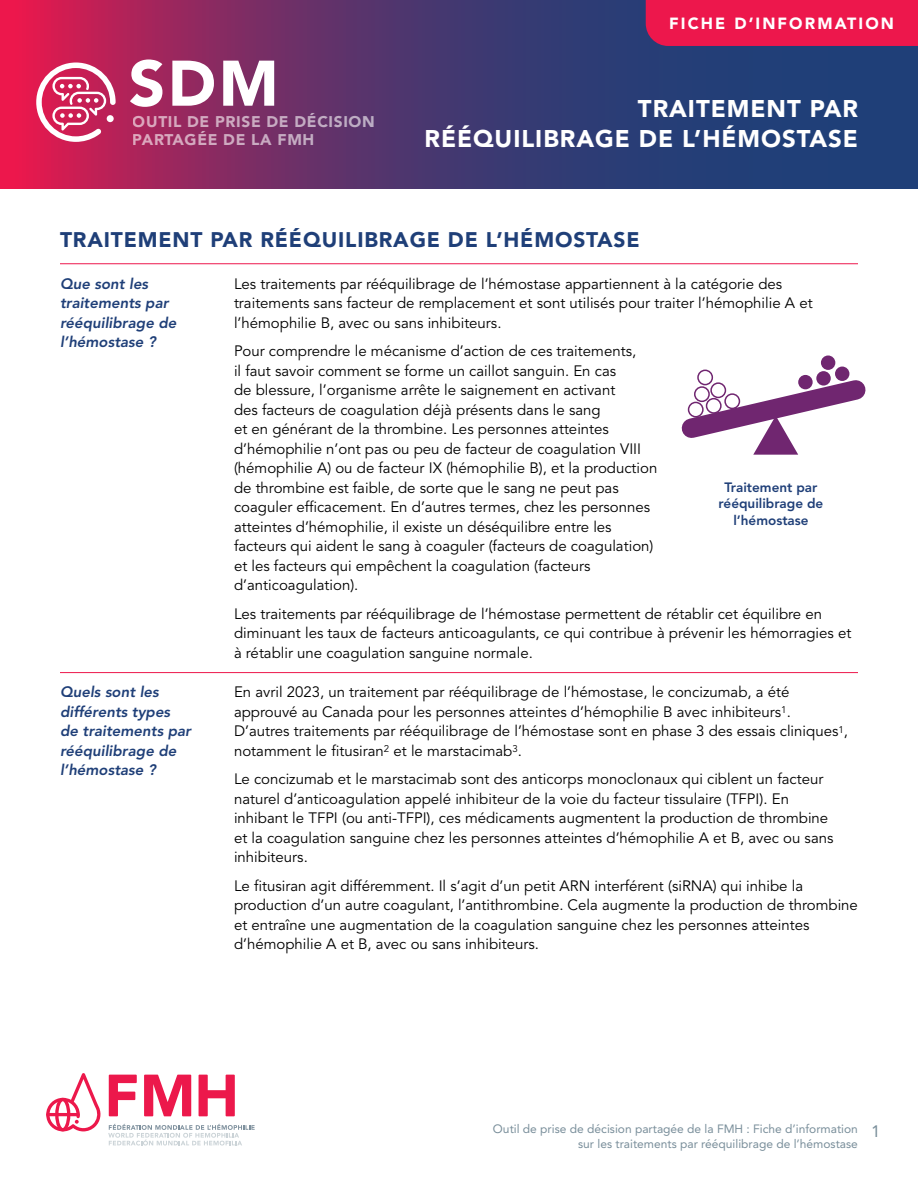
<style>
.page{position:relative;width:918px;height:1188px;background:#fff}
.page>*{position:absolute;margin:0;border:0;box-sizing:border-box;transform-origin:0 0}
.t1{font:900 63.6px "Avenir";color:#fff}
.t2{font:900 24px/30px "Avenir LT Std";letter-spacing:.04em;color:#fff;text-align:right}
.L1{font:900 21px "Avenir LT Std";letter-spacing:.04em;color:#1f3f78}
.t3{font:900 16.05px "Avenir LT Std";letter-spacing:.13em;color:#fff}
.t4{font:900 15.45px/18.6px "Avenir";letter-spacing:.04em;color:#fff}
.Body{font:15px/19.5px "Avenir LT Std";color:#000}
.Q{font:italic 800 15px/19.5px "Avenir LT Std";color:#1f3f78}
.Body-2{font:800 13.5px/16.5px "Avenir LT Std";color:#1f3f78;text-align:center}
.t5{font:12px/15px "Avenir LT Std";color:#798e9a}
.s1{font-size:16.5px}
</style>
<div class="page">
<svg style="left:0;top:0;width:918px;height:189px;background:#5b336b"></svg>
<hr style="left:60px;top:263px;width:174px;height:1px;background:#ed174c">
<hr style="left:234px;top:263px;width:624px;height:1px;background:#ed174c">
<hr style="left:60px;top:672px;width:174px;height:1px;background:#ed174c">
<hr style="left:234px;top:672px;width:624px;height:1px;background:#ed174c">
<div style="left:821px;top:356px;width:14px;height:14px;background:#702670;border-radius:50%"></div>
<svg style="left:681px;top:366px;width:185px;height:89px"></svg>
<div style="left:646px;top:0;width:272px;height:46px;background:#ed174c"></div>
<svg style="left:36px;top:63px;width:80px;height:79px"></svg>
<svg style="left:108px;top:1124px;width:147px;height:22px"></svg>
<svg style="left:199px;top:1075px;width:36px;height:41px"></svg>
<svg style="left:144px;top:1075px;width:47px;height:41px"></svg>
<svg style="left:109px;top:1075px;width:28px;height:41px"></svg>
<svg style="left:46px;top:1073px;width:55px;height:58px"></svg>
<hr style="left:46px;top:1113px;width:34px;height:3px;background:#ec184b;border-radius:2px">
<p class="t1" style="left:129px;top:29px;width:152px">SDM</p>
<p class="t4" style="left:133px;top:112px;width:244px">OUTIL DE PRISE DE DÉCISION<br>PARTAGÉE DE LA FMH</p>
<p class="t3" style="left:669px;top:14px;width:226px">FICHE D’INFORMATION</p>
<p class="t2" style="left:425px;top:94px;width:435px">TRAITEMENT PAR<br>RÉÉQUILIBRAGE DE L’HÉMOSTASE</p>
<p class="L1" style="left:60px;top:227px;width:581px">TRAITEMENT PAR RÉÉQUILIBRAGE DE L’HÉMOSTASE</p>
<p class="Q" style="left:60px;top:274px;width:118px">Que sont les traitements par rééquilibrage de l’hémostase ?</p>
<p class="Body" style="left:234px;top:274px;width:580px">Les traitements par rééquilibrage de l’hémostase appartiennent à la catégorie des traitements sans facteur de remplacement et sont utilisés pour traiter l’hémophilie A et l’hémophilie B, avec ou sans inhibiteurs.</p>
<p class="Body" style="left:234px;top:342px;width:425px">Pour comprendre le mécanisme d’action de ces traitements,<br>il faut savoir comment se forme un caillot sanguin. En cas<br>de blessure, l’organisme arrête le saignement en activant<br>des facteurs de coagulation déjà présents dans le sang<br>et en générant de la thrombine. Les personnes atteintes d’hémophilie n’ont pas ou peu de facteur de coagulation VIII (hémophilie A) ou de facteur IX (hémophilie B), et la production de thrombine est faible, de sorte que le sang ne peut pas coaguler efficacement. En d’autres termes, chez les personnes atteintes d’hémophilie, il existe un déséquilibre entre les facteurs qui aident le sang à coaguler (facteurs de coagulation) et les facteurs qui empêchent la coagulation (facteurs d’anticoagulation).</p>
<p class="Body" style="left:234px;top:604px;width:619px">Les traitements par rééquilibrage de l’hémostase permettent de rétablir cet équilibre en diminuant les taux de facteurs anticoagulants, ce qui contribue à prévenir les hémorragies et à rétablir une coagulation sanguine normale.</p>
<p class="Q" style="left:60px;top:683px;width:133px">Quels sont les différents types de traitements par rééquilibrage de l’hémostase ?</p>
<p class="Body" style="left:234px;top:683px;width:616px">En avril 2023, un traitement par rééquilibrage de l’hémostase, le concizumab, a été approuvé au Canada pour les personnes atteintes d’hémophilie B avec inhibiteurs<sup>1</sup>.<br>D’autres traitements par rééquilibrage de l’hémostase sont en phase 3 des essais cliniques<sup>1</sup>, notamment le fitusiran<sup>2</sup> et le marstacimab<sup>3</sup>.</p>
<p class="Body" style="left:234px;top:770px;width:601px">Le concizumab et le marstacimab sont des anticorps monoclonaux qui ciblent un facteur naturel d’anticoagulation appelé inhibiteur de la voie du facteur tissulaire (TFPI). En inhibant le TFPI (ou anti-TFPI), ces médicaments augmentent la production de thrombine et la coagulation sanguine chez les personnes atteintes d’hémophilie A et B, avec ou sans inhibiteurs.</p>
<p class="Body" style="left:234px;top:876px;width:626px">Le fitusiran agit différemment. Il s’agit d’un petit ARN interférent (siRNA) qui inhibe la production d’un autre coagulant, l’antithrombine. Cela augmente la production de thrombine et entraîne une augmentation de la coagulation sanguine chez les personnes atteintes d’hémophilie A et B, avec ou sans inhibiteurs.</p>
<p class="Body-2" style="left:719px;top:479px;width:106px">Traitement par rééquilibrage de l’hémostase</p>
<p class="t5" style="left:578px;top:1121px;width:304px;text-indent:-85px">Outil de prise de décision partagée de la FMH : Fiche d’information <span class="s1">1 </span>sur les traitements par rééquilibrage de l’hémostase</p>
</div>
